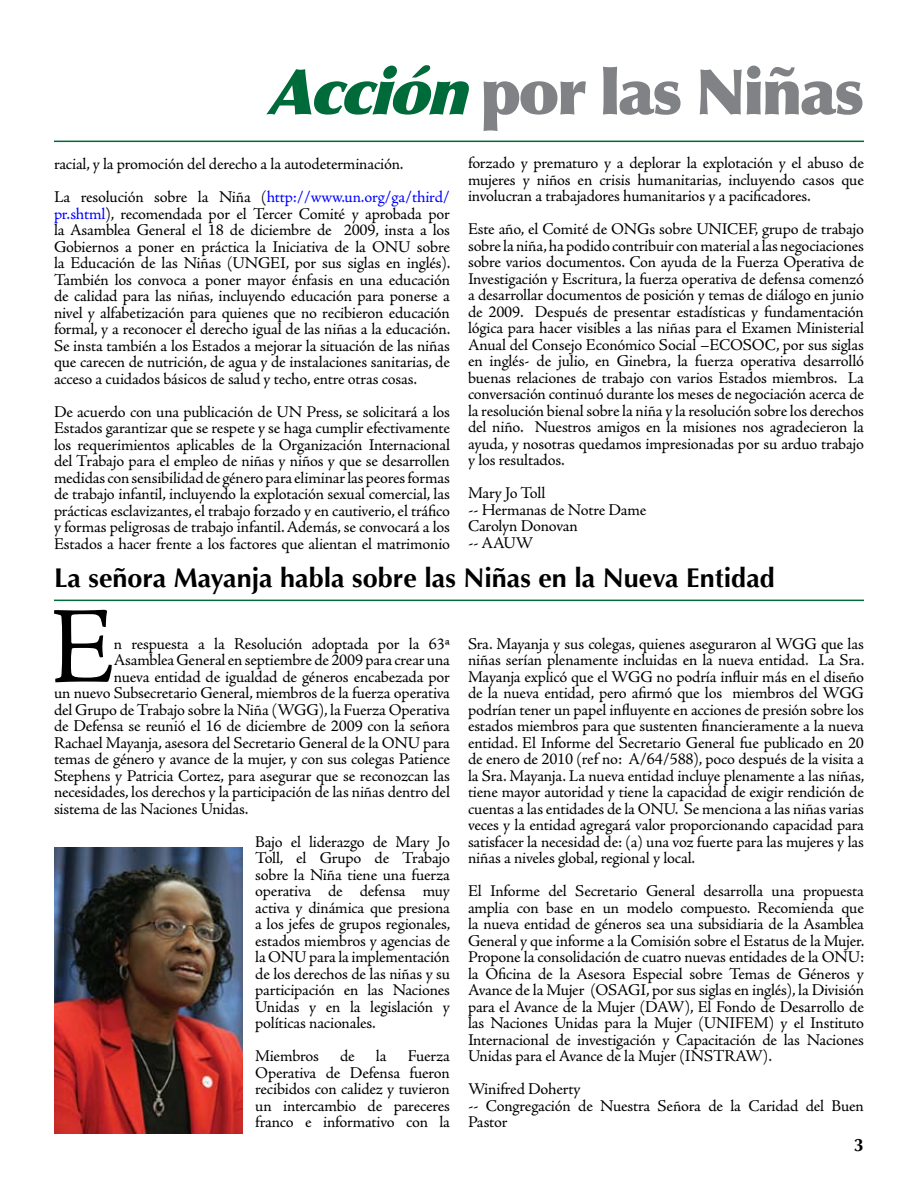
<style>
.page{position:relative;width:918px;height:1188px;background:#fff}
.page>*{position:absolute;margin:0;border:0;box-sizing:border-box;transform-origin:0 0}
.t1{font:109.5px "Adobe Jenson Pro";color:#000}
.t2{font:900 63px "Optima";letter-spacing:-.04em;color:#808285}
.t3{font:700 27px "Optima";color:#000}
.t4{font:700 18px "Optima";color:#000}
.t5{font:16.5px/16.5px "Adobe Jenson Pro";letter-spacing:-.01em;color:#000;text-align:justify}
.s1{font-style:italic;color:#006b3a}
.s2{color:#00f}
</style>
<div class="page">
<hr style="left:54px;top:141px;width:810px;height:1px;background:#006b3a">
<hr style="left:54px;top:600px;width:810px;height:1px;background:#006b3a">
<img style="left:54px;top:847px;width:189px;height:287px">
<h2 class="t2" style="left:266px;top:54px;width:599px"><span class="s1">Acción</span>por las Niñas</h2>
<p class="t5" style="left:468px;top:155px;width:398px">forzado y prematuro y a deplorar la explotación y el abuso de mujeres y niños en crisis humanitarias, incluyendo casos que involucran a trabajadores humanitarios y a pacificadores.</p>
<p class="t5" style="left:468px;top:221px;width:398px">Este año, el Comité de ONGs sobre UNICEF, grupo de trabajo sobre la niña, ha podido contribuir con material a las negociaciones sobre varios documentos. Con ayuda de la Fuerza Operativa de Investigación y Escritura, la fuerza operativa de defensa comenzó a desarrollar documentos de posición y temas de diálogo en junio de 2009. Después de presentar estadísticas y fundamentación lógica para hacer visibles a las niñas para el Examen Ministerial Anual del Consejo Económico Social –ECOSOC, por sus siglas en inglés- de julio, en Ginebra, la fuerza operativa desarrolló buenas relaciones de trabajo con varios Estados miembros. La conversación continuó durante los meses de negociación acerca de la resolución bienal sobre la niña y la resolución sobre los derechos del niño. Nuestros amigos en la misiones nos agradecieron la ayuda, y nosotras quedamos impresionadas por su arduo trabajo y los resultados.</p>
<p class="t5" style="left:468px;top:485px;width:180px;text-align:left">Mary Jo Toll<br>-- Hermanas de Notre Dame<br>Carolyn Donovan<br>-- AAUW</p>
<h3 class="t3" style="left:54px;top:562px;width:722px">La señora Mayanja habla sobre las Niñas en la Nueva Entidad</h3>
<h1 class="t1" style="left:49px;top:585px;width:67px">E</h1>
<p class="t5" style="left:54px;top:148px;width:397px;line-height:33px">racial, y la promoción del derecho a la autodeterminación.<br>La resolución sobre la Niña (<span class="s2">http://www.un.org/ga/third/</span></p>
<p class="t5" style="left:54px;top:205px;width:398px"><span class="s2">pr.shtml</span>), recomendada por el Tercer Comité y aprobada por la Asamblea General el 18 de diciembre de 2009, insta a los Gobiernos a poner en práctica la Iniciativa de la ONU sobre la Educación de las Niñas (UNGEI, por sus siglas en inglés).<br>También los convoca a poner mayor énfasis en una educación de calidad para las niñas, incluyendo educación para ponerse a nivel y alfabetización para quienes que no recibieron educación formal, y a reconocer el derecho igual de las niñas a la educación.<br>Se insta también a los Estados a mejorar la situación de las niñas que carecen de nutrición, de agua y de instalaciones sanitarias, de acceso a cuidados básicos de salud y techo, entre otras cosas.</p>
<p class="t5" style="left:54px;top:403px;width:398px">De acuerdo con una publicación de UN Press, se solicitará a los Estados garantizar que se respete y se haga cumplir efectivamente los requerimientos aplicables de la Organización Internacional del Trabajo para el empleo de niñas y niños y que se desarrollen medidas con sensibilidad de género para eliminar las peores formas de trabajo infantil, incluyendo la explotación sexual comercial, las prácticas esclavizantes, el trabajo forzado y en cautiverio, el tráfico y formas peligrosas de trabajo infantil. Además, se convocará a los Estados a hacer frente a los factores que alientan el matrimonio</p>
<p class="t5" style="left:114px;top:635px;width:338px">n respuesta a la Resolución adoptada por la 63ª</p>
<p class="t5" style="left:114px;top:652px;width:338px">Asamblea General en septiembre de 2009 para crear una</p>
<p class="t5" style="left:114px;top:668px;width:338px">nueva entidad de igualdad de géneros encabezada por</p>
<p class="t5" style="left:54px;top:685px;width:397px">un nuevo Subsecretario General, miembros de la fuerza operativa</p>
<p class="t5" style="left:54px;top:701px;width:397px">del Grupo de Trabajo sobre la Niña (WGG), la Fuerza Operativa</p>
<p class="t5" style="left:54px;top:718px;width:397px">de Defensa se reunió el 16 de diciembre de 2009 con la señora</p>
<p class="t5" style="left:54px;top:734px;width:398px">Rachael Mayanja, asesora del Secretario General de la ONU para</p>
<p class="t5" style="left:54px;top:751px;width:398px">temas de género y avance de la mujer, y con sus colegas Patience</p>
<p class="t5" style="left:54px;top:767px;width:397px">Stephens y Patricia Cortez, para asegurar que se reconozcan las</p>
<p class="t5" style="left:54px;top:784px;width:397px">necesidades, los derechos y la participación de las niñas dentro del</p>
<p class="t5" style="left:54px;top:800px;width:196px">sistema de las Naciones Unidas.</p>
<p class="t5" style="left:255px;top:833px;width:197px">Bajo el liderazgo de Mary Jo Toll, el Grupo de Trabajo sobre la Niña tiene una fuerza operativa de defensa muy activa y dinámica que presiona a los jefes de grupos regionales, estados miembros y agencias de la ONU para la implementación de los derechos de las niñas y su participación en las Naciones Unidas y en la legislación y políticas nacionales.</p>
<p class="t5" style="left:255px;top:1048px;width:65px">Miembros</p>
<p class="t5" style="left:340px;top:1048px;width:16px">de</p>
<p class="t5" style="left:376px;top:1048px;width:12px">la</p>
<p class="t5" style="left:468px;top:636px;width:398px">Sra. Mayanja y sus colegas, quienes aseguraron al WGG que las niñas serían plenamente incluidas en la nueva entidad. La Sra.<br>Mayanja explicó que el WGG no podría influir más en el diseño de la nueva entidad, pero afirmó que los miembros del WGG podrían tener un papel influyente en acciones de presión sobre los estados miembros para que sustenten financieramente a la nueva entidad. El Informe del Secretario General fue publicado en 20 de enero de 2010 (ref no: A/64/588), poco después de la visita a la Sra. Mayanja. La nueva entidad incluye plenamente a las niñas, tiene mayor autoridad y tiene la capacidad de exigir rendición de cuentas a las entidades de la ONU. Se menciona a las niñas varias veces y la entidad agregará valor proporcionando capacidad para satisfacer la necesidad de: (a) una voz fuerte para las mujeres y las niñas a niveles global, regional y local.</p>
<p class="t5" style="left:468px;top:883px;width:398px">El Informe del Secretario General desarrolla una propuesta amplia con base en un modelo compuesto. Recomienda que la nueva entidad de géneros sea una subsidiaria de la Asamblea General y que informe a la Comisión sobre el Estatus de la Mujer.<br>Propone la consolidación de cuatro nuevas entidades de la ONU: la Oficina de la Asesora Especial sobre Temas de Géneros y Avance de la Mujer (OSAGI, por sus siglas en inglés), la División para el Avance de la Mujer (DAW), El Fondo de Desarrollo de las Naciones Unidas para la Mujer (UNIFEM) y el Instituto Internacional de investigación y Capacitación de las Naciones Unidas para el Avance de la Mujer (INSTRAW).</p>
<p class="t5" style="left:468px;top:1081px;width:397px;text-align:left">Winifred Doherty<br>-- Congregación de Nuestra Señora de la Caridad del Buen<br>Pastor</p>
<p class="t5" style="left:255px;top:1048px;width:196px;text-indent:152px">Fuerza Operativa de Defensa fueron recibidos con calidez y tuvieron un intercambio de pareceres franco e informativo con la</p>
<p class="t4" style="left:854px;top:1134px;width:12px">3</p>
</div>
